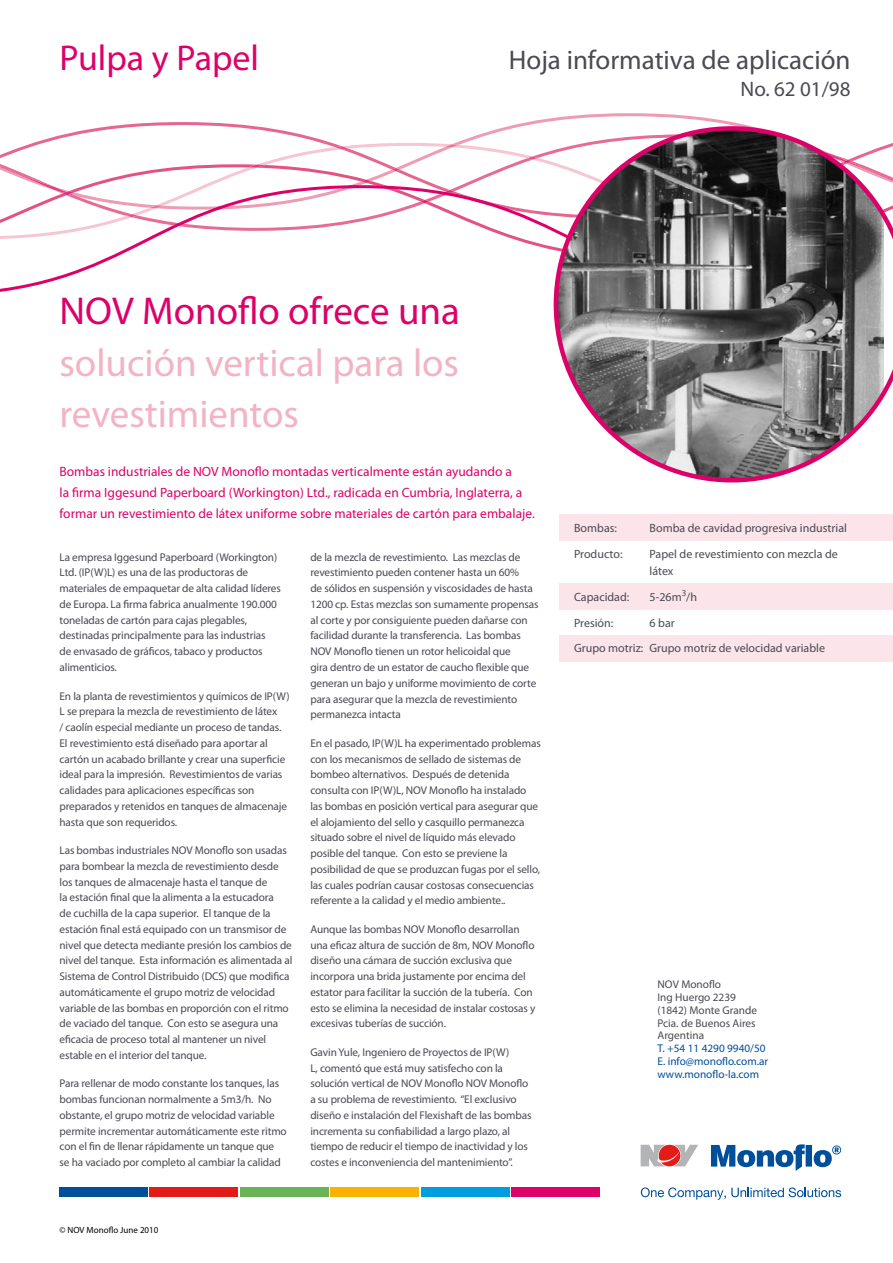
<style>
.page{position:relative;width:893px;height:1263px;background:#fff}
.page>*{position:absolute;margin:0;border:0;box-sizing:border-box;transform-origin:0 0}
.t1{font:39px/51px "Myriad Pro";color:#f2b3c4}
.t2{font:39px "Myriad Pro";color:#dd0069}
.t3{font:36px "Myriad Pro";color:#dd0069}
.t4{font:27px "Myriad Pro";color:#494a52}
.t5{font:21px "Myriad Pro";color:#494a52}
.t6{font:13.5px/21px "Myriad Pro";color:#dd0069}
.t7{font:12px/25.8px "Myriad Pro";color:#494a52}
.t8{font:11.25px/15.8px "Myriad Pro";letter-spacing:-.01em;color:#494a52}
.t9{font:11.25px/12.8px "Myriad Pro";color:#004f9a}
.t10{font:9px "Myriad Pro";color:#000}
</style>
<div class="page">
<div style="left:560px;top:635px;width:333px;height:27px;background:#fbe4ea"></div>
<div style="left:560px;top:583px;width:333px;height:27px;background:#fbe4ea"></div>
<div style="left:560px;top:514px;width:333px;height:27px;background:#fbe4ea"></div>
<svg style="left:0;top:261px;width:554px;height:35px"></svg>
<svg style="left:0;top:231px;width:554px;height:28px"></svg>
<svg style="left:66px;top:113px;width:684px;height:21px"></svg>
<svg style="left:53px;top:134px;width:501px;height:97px"></svg>
<svg style="left:0;top:144px;width:554px;height:82px"></svg>
<svg style="left:554px;top:126px;width:339px;height:356px"></svg>
<div style="left:60px;top:1187px;width:88px;height:10px;background:#004f9a"></div>
<div style="left:150px;top:1187px;width:88px;height:10px;background:#e31b19"></div>
<div style="left:240px;top:1187px;width:88px;height:10px;background:#6ab357"></div>
<div style="left:331px;top:1187px;width:88px;height:10px;background:#f9b200"></div>
<div style="left:421px;top:1187px;width:88px;height:10px;background:#009ee0"></div>
<div style="left:511px;top:1187px;width:89px;height:10px;background:#dd0069"></div>
<svg style="left:641px;top:1187px;width:200px;height:12px"></svg>
<svg style="left:641px;top:1145px;width:57px;height:21px"></svg>
<svg style="left:711px;top:1144px;width:130px;height:27px"></svg>
<h2 class="t3" style="left:60px;top:35px;width:201px">Pulpa y Papel</h2>
<h3 class="t4" style="left:509px;top:43px;width:343px">Hoja informativa de aplicación</h3>
<h3 class="t5" style="left:740px;top:76px;width:111px">No. 62 01/98</h3>
<h1 class="t2" style="left:60px;top:287px;width:402px">NOV Monoflo ofrece una</h1>
<h1 class="t1" style="left:60px;top:336px;width:401px">solución vertical para los revestimientos</h1>
<p class="t6" style="left:60px;top:461px;width:477px">Bombas industriales de NOV Monoflo montadas verticalmente están ayudando a<br>la firma Iggesund Paperboard (Workington) Ltd., radicada en Cumbria, Inglaterra, a formar un revestimiento de látex uniforme sobre materiales de cartón para embalaje.</p>
<p class="t8" style="left:60px;top:549px;width:223px">La empresa Iggesund Paperboard (Workington)<br>Ltd. (IP(W)L) es una de las productoras de materiales de empaquetar de alta calidad líderes de Europa. La firma fabrica anualmente 190.000 toneladas de cartón para cajas plegables, destinadas principalmente para las industrias<br>de envasado de gráficos, tabaco y productos alimenticios.</p>
<p class="t8" style="left:60px;top:688px;width:232px">En la planta de revestimientos y químicos de IP(W)<br>L se prepara la mezcla de revestimiento de látex<br>/ caolín especial mediante un proceso de tandas.<br>El revestimiento está diseñado para aportar al cartón un acabado brillante y crear una superficie ideal para la impresión. Revestimientos de varias calidades para aplicaciones específicas son preparados y retenidos en tanques de almacenaje hasta que son requeridos.</p>
<p class="t8" style="left:60px;top:842px;width:234px">Las bombas industriales NOV Monoflo son usadas para bombear la mezcla de revestimiento desde los tanques de almacenaje hasta el tanque de<br>la estación final que la alimenta a la estucadora<br>de cuchilla de la capa superior. El tanque de la estación final está equipado con un transmisor de nivel que detecta mediante presión los cambios de nivel del tanque. Esta información es alimentada al Sistema de Control Distribuido (DCS) que modifica automáticamente el grupo motriz de velocidad variable de las bombas en proporción con el ritmo de vaciado del tanque. Con esto se asegura una eficacia de proceso total al mantener un nivel estable en el interior del tanque.</p>
<p class="t8" style="left:60px;top:1075px;width:229px">Para rellenar de modo constante los tanques, las bombas funcionan normalmente a 5m3/h. No obstante, el grupo motriz de velocidad variable permite incrementar automáticamente este ritmo con el fin de llenar rápidamente un tanque que se ha vaciado por completo al cambiar la calidad</p>
<p class="t8" style="left:310px;top:549px;width:230px">de la mezcla de revestimiento. Las mezclas de revestimiento pueden contener hasta un 60%<br>de sólidos en suspensión y viscosidades de hasta 1200 cp. Estas mezclas son sumamente propensas al corte y por consiguiente pueden dañarse con facilidad durante la transferencia. Las bombas NOV Monoflo tienen un rotor helicoidal que<br>gira dentro de un estator de caucho flexible que generan un bajo y uniforme movimiento de corte para asegurar que la mezcla de revestimiento permanezca intacta</p>
<p class="t8" style="left:310px;top:735px;width:232px">En el pasado, IP(W)L ha experimentado problemas con los mecanismos de sellado de sistemas de bombeo alternativos. Después de detenida consulta con IP(W)L, NOV Monoflo ha instalado las bombas en posición vertical para asegurar que el alojamiento del sello y casquillo permanezca situado sobre el nivel de líquido más elevado posible del tanque. Con esto se previene la posibilidad de que se produzcan fugas por el sello, las cuales podrían causar costosas consecuencias referente a la calidad y el medio ambiente..</p>
<p class="t8" style="left:310px;top:921px;width:227px">Aunque las bombas NOV Monoflo desarrollan una eficaz altura de succión de 8m, NOV Monoflo diseño una cámara de succión exclusiva que incorpora una brida justamente por encima del estator para facilitar la succión de la tubería. Con esto se elimina la necesidad de instalar costosas y excesivas tuberías de succión.</p>
<p class="t8" style="left:310px;top:1044px;width:223px">Gavin Yule, Ingeniero de Proyectos de IP(W)<br>L, comentó que está muy satisfecho con la solución vertical de NOV Monoflo NOV Monoflo a su problema de revestimiento. “El exclusivo diseño e instalación del Flexishaft de las bombas incrementa su confiabilidad a largo plazo, al tiempo de reducir el tiempo de inactividad y los costes e inconveniencia del mantenimiento”.</p>
<p class="t10" style="left:60px;top:1224px;width:100px">© NOV Monoflo June 2010</p>
<p class="t7" style="left:574px;top:515px;width:50px">Bombas:<br>Producto:</p>
<p class="t7" style="left:574px;top:584px;width:71px">Capacidad:<br>Presión:<br>Grupo motriz:</p>
<p class="t7" style="left:649px;top:515px;width:199px">Bomba de cavidad progresiva industrial<br>Papel de revestimiento con mezcla de</p>
<p class="t7" style="left:649px;top:558px;width:177px">látex<br>5-26m<sup>3</sup>/h<br>6 bar<br>Grupo motriz de velocidad variable</p>
<p class="t8" style="left:657px;top:978px;width:101px;line-height:12.8px">NOV Monoflo<br>Ing Huergo 2239 (1842) Monte Grande<br>Pcia. de Buenos Aires<br>Argentina</p>
<p class="t9" style="left:657px;top:1042px;width:112px">T. +54 11 4290 9940/50<br>E. info@monoflo.com.ar www.monoflo-la.com</p>
</div>
